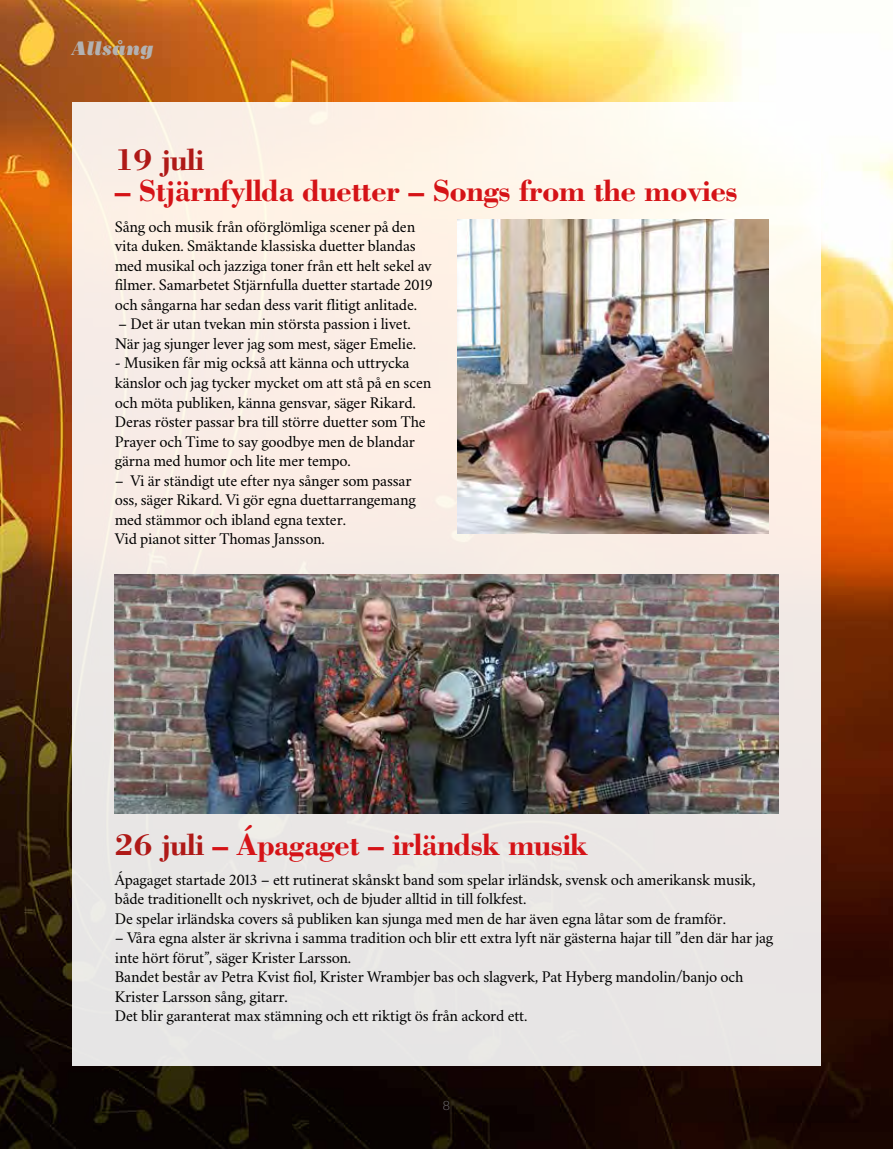
<style>
.page{position:relative;width:893px;height:1149px;background:#fff}
.page>*{position:absolute;margin:0;border:0;box-sizing:border-box;transform-origin:0 0}
.t1{font:700 31.5px "Bodoni";letter-spacing:-.02em;color:#d51317}
.t2{font:700 31.5px "Bodoni";letter-spacing:-.02em;color:#af1917}
.t3{font:italic 19.5px "Bodoni Poster";letter-spacing:.005em;color:#b3b2b2}
.t4{font:16.5px/19.5px "Crimson Svk 2.0";letter-spacing:-.01em;color:#000}
.t5{font:300 13.5px "Foundry Sterling OT3";color:#767578}
.s1{color:#af1917}
</style>
<div class="page">
<img style="left:0;top:0;width:893px;height:1148px">
<div style="left:72px;top:102px;width:749px;height:962px;background:linear-gradient(to bottom,#fff3e8,#e3e1e2)"></div>
<img style="left:115px;top:574px;width:663px;height:239px">
<img style="left:457px;top:220px;width:312px;height:313px">
<p class="t3" style="left:72px;top:36px;width:83px">Allsång</p>
<h1 class="t2" style="left:115px;top:139px;width:91px">19 juli</h1>
<h1 class="t1" style="left:115px;top:171px;width:624px">– Stjärnfyllda duetter – Songs from the movies</h1>
<p class="t4" style="left:115px;top:216px;width:320px">Sång och musik från oförglömliga scener på den vita duken. Smäktande klassiska duetter blandas med musikal och jazziga toner från ett helt sekel av filmer. Samarbetet Stjärnfulla duetter startade 2019 och sångarna har sedan dess varit flitigt anlitade.</p>
<p class="t4" style="left:115px;top:313px;width:303px">– Det är utan tvekan min största passion i livet.<br>När jag sjunger lever jag som mest, säger Emelie.</p>
<p class="t4" style="left:115px;top:352px;width:318px">- Musiken får mig också att känna och uttrycka känslor och jag tycker mycket om att stå på en scen och möta publiken, känna gensvar, säger Rikard.<br>Deras röster passar bra till större duetter som The Prayer och Time to say goodbye men de blandar gärna med humor och lite mer tempo.</p>
<p class="t4" style="left:115px;top:469px;width:303px">– Vi är ständigt ute efter nya sånger som passar oss, säger Rikard. Vi gör egna duettarrangemang med stämmor och ibland egna texter.<br>Vid pianot sitter Thomas Jansson.</p>
<h1 class="t1" style="left:115px;top:824px;width:475px"><span class="s1">26 juli</span> – Ápagaget – irländsk musik</h1>
<p class="t4" style="left:115px;top:868px;width:642px">Ápagaget startade 2013 – ett rutinerat skånskt band som spelar irländsk, svensk och amerikansk musik, både traditionellt och nyskrivet, och de bjuder alltid in till folkfest.<br>De spelar irländska covers så publiken kan sjunga med men de har även egna låtar som de framför.</p>
<p class="t4" style="left:115px;top:926px;width:660px">– Våra egna alster är skrivna i samma tradition och blir ett extra lyft när gästerna hajar till ”den där har jag inte hört förut”, säger Krister Larsson.<br>Bandet består av Petra Kvist fiol, Krister Wrambjer bas och slagverk, Pat Hyberg mandolin/banjo och Krister Larsson sång, gitarr.<br>Det blir garanterat max stämning och ett riktigt ös från ackord ett.</p>
<p class="t5" style="left:443px;top:1095px;width:9px">8</p>
</div>
